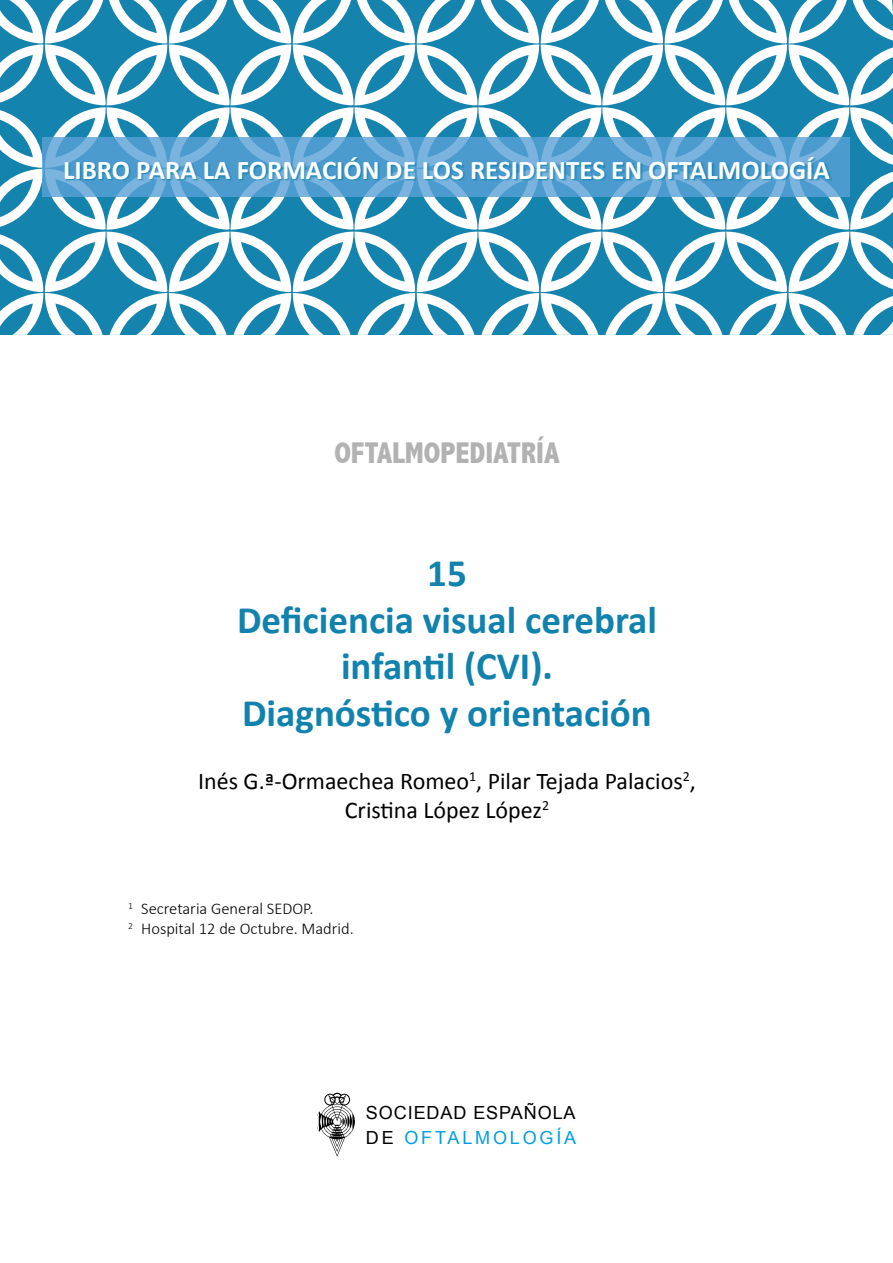
<style>
.page{position:relative;width:893px;height:1263px;background:#fff}
.page>*{position:absolute;margin:0;border:0;box-sizing:border-box;transform-origin:0 0}
.t1{font:700 39px/46.8px "Calibri";color:#1182ad;text-align:center}
.t2{font:800 condensed 30px "Abadi";color:#b3b2b2}
.t3{font:700 27px "Calibri";color:#fff}
.t4{font:24px/28.8px "Calibri";color:#000;text-align:center}
.t5{font:18px/24.8px "Arial";letter-spacing:.05em;color:#000}
.t6{font:300 16.5px/19.8px "Calibri";color:#000}
.s1{color:#009fe3}
</style>
<div class="page">
<svg style="left:0;top:0;width:893px;height:335px"></svg>
<svg style="left:43px;top:138px;width:807px;height:59px;background:#5ea4d5"></svg>
<div style="left:65px;top:158px;width:767px;height:22px;background:#1182ad;opacity:.68"></div>
<svg style="left:317px;top:1093px;width:38px;height:64px"></svg>
<p class="t3" style="left:63px;top:153px;width:768px">LIBRO PARA LA FORMACIÓN DE LOS RESIDENTES EN OFTALMOLOGÍA</p>
<p class="t2" style="left:334px;top:436px;width:227px">OFTALMOPEDIATRÍA</p>
<p class="t1" style="left:237px;top:548px;width:421px">15<br>Deficiencia visual cerebral infantil (CVI).<br>Diagnóstico y orientación</p>
<p class="t4" style="left:198px;top:765px;width:499px">Inés G.ª-Ormaechea Romeo<sup>1</sup>, Pilar Tejada Palacios<sup>2</sup>,<br>Cristina López López<sup>2</sup></p>
<p class="t6" style="left:128px;top:899px;width:227px"><sup>1</sup> Secretaria General SEDOP.<br><sup>2</sup> Hospital 12 de Octubre. Madrid.</p>
<p class="t5" style="left:366px;top:1100px;width:212px">SOCIEDAD ESPAÑOLA<br>DE <span class="s1">OFTALMOLOGÍA</span></p>
</div>
